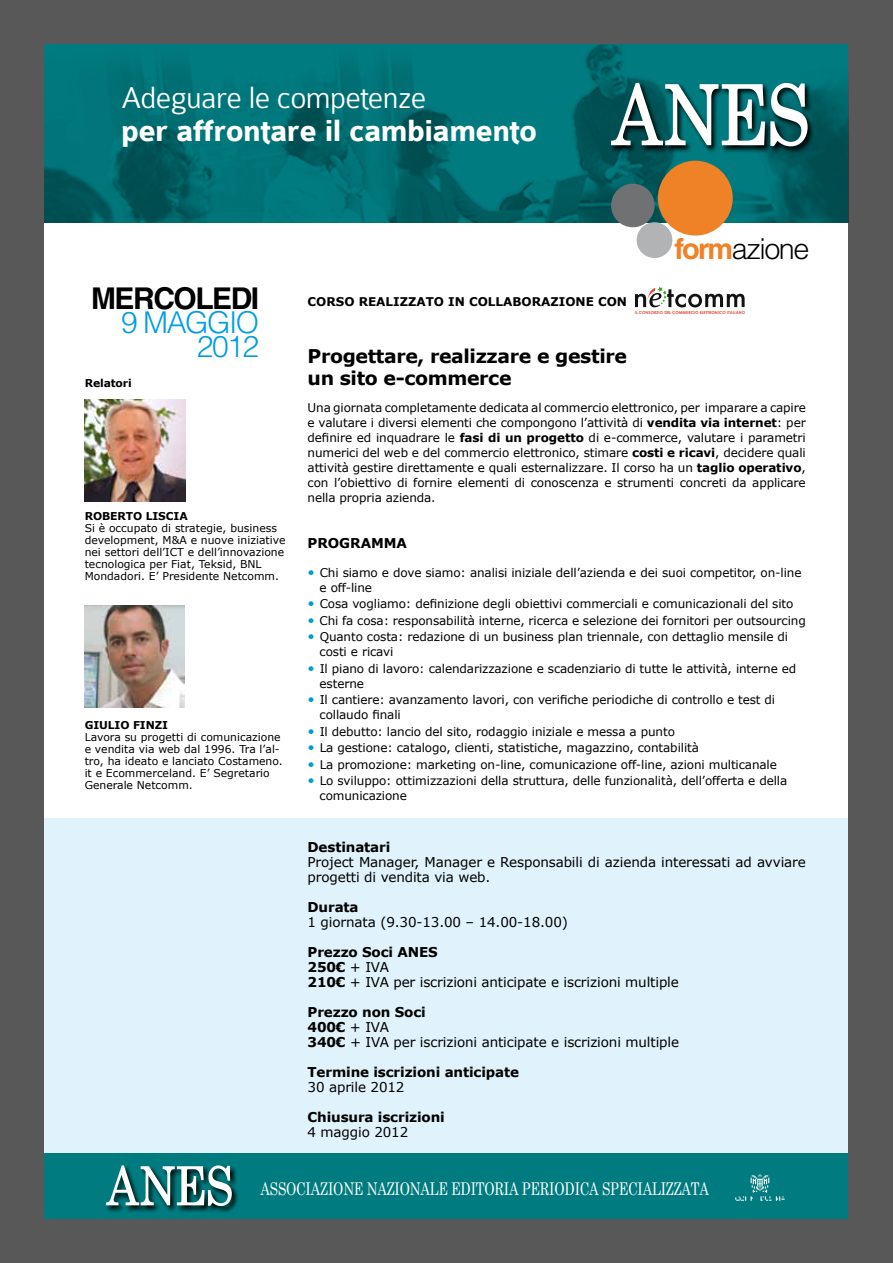
<style>
.page{position:relative;width:893px;height:1263px;background:#595858}
.page>*{position:absolute;margin:0;border:0;box-sizing:border-box;transform-origin:0 0}
.t1{font:700 32.4px "Colaborate";letter-spacing:-.02em;color:#fff}
.t2{font:300 32.4px "Colaborate";letter-spacing:-.02em;color:#fff}
.t3{font:300 30px/24px "Helvetica LT Std";letter-spacing:-.05em;color:#009ee0;text-align:right}
.t4{font:700 30px "Helvetica LT Std";letter-spacing:-.05em;color:#000}
.t5{font:300 28.8px "Helvetica LT Std";letter-spacing:-.05em;color:#000}
.t6{font:700 18.9px/22.6px "Verdana";letter-spacing:-.02em;color:#000}
.t7{font:17.55px "Century Schoolbook";letter-spacing:-.015em;color:#fff;scale:.75 1}
.t8{font:13.5px/15px "Verdana";letter-spacing:-.01em;color:#000}
.t9{font:700 13.5px "Verdana";letter-spacing:-.01em;color:#000}
.t10{font:12px/15px "Verdana";letter-spacing:-.01em;color:#000}
.t11{font:700 12px "Verdana";color:#000}
.t12{font:10.8px/12px "Verdana";color:#000}
.t13{font:700 10.8px "Verdana";letter-spacing:-.01em;color:#000}
.t14{font:700 4.05px "Century Gothic";color:#e7483b}
.s1{font-weight:700;color:#ef8126}
.s2{font-weight:700}
.s3{font-size:13.5px;color:#009ee0}
</style>
<div class="page">
<div style="left:45px;top:45px;width:803px;height:1173px;background:#fff"></div>
<div style="left:45px;top:818px;width:803px;height:400px;background:#e0f2fb"></div>
<img style="left:45px;top:45px;width:803px;height:178px">
<div style="left:658px;top:161px;width:75px;height:75px;background:#ef8126;border-radius:50%"></div>
<div style="left:611px;top:184px;width:44px;height:43px;background:#707172;border-radius:50%"></div>
<div style="left:637px;top:222px;width:35px;height:36px;background:#b1b3b4;border-radius:50%"></div>
<svg style="left:609px;top:81px;width:206px;height:73px;background:#005255"></svg>
<svg style="left:611px;top:83px;width:197px;height:63px"></svg>
<div style="left:45px;top:1153px;width:803px;height:65px;background:#007c80"></div>
<svg style="left:106px;top:1167px;width:132px;height:45px"></svg>
<svg style="left:106px;top:1165px;width:126px;height:41px"></svg>
<img style="left:85px;top:400px;width:101px;height:101px">
<img style="left:85px;top:606px;width:100px;height:101px">
<img style="left:735px;top:1174px;width:50px;height:27px">
<svg style="left:635px;top:287px;width:110px;height:20px"></svg>
<h1 class="t2" style="left:121px;top:81px;width:307px">Adeguare le competenze</h1>
<h1 class="t1" style="left:121px;top:114px;width:418px">per affrontare il cambiamento</h1>
<h3 class="t5" style="left:674px;top:230px;width:137px"><span class="s1">FORM</span>azione</h3>
<h2 class="t4" style="left:91px;top:280px;width:169px">MERCOLEDI</h2>
<h2 class="t3" style="left:121px;top:310px;width:139px">9 maggio<br>2012</h2>
<p class="t13" style="left:85px;top:376px;width:49px">Relatori</p>
<p class="t13" style="left:85px;top:509px;width:105px">ROBERTO LISCIA</p>
<p class="t12" style="left:85px;top:522px;width:202px">Si è occupato di strategie, business development, M&amp;A e nuove iniziative nei settori dell’ICT e dell’innovazione tecnologica per Fiat, Teksid, BNL Mondadori. E’ Presidente Netcomm.</p>
<p class="t13" style="left:85px;top:718px;width:85px">GIULIO FINZI</p>
<p class="t12" style="left:85px;top:731px;width:200px">Lavora su progetti di comunicazione e vendita via web dal 1996. Tra l’al&shy;tro, ha ideato e lanciato Costameno. it e Ecommerceland. E’ Segretario<br>Generale Netcomm.</p>
<p class="t11" style="left:308px;top:294px;width:19px">Corso</p>
<p class="t11" style="left:359px;top:294px;width:10px">realizzato</p>
<p class="t11" style="left:448px;top:294px;width:31px">in collaborazione</p>
<p class="t11" style="left:598px;top:294px;width:11px">con</p>
<p class="t14" style="left:635px;top:310px;width:112px">IL CONSORZIO DEL COMMERCIO ELETTRONICO ITALIANO</p>
<h3 class="t6" style="left:308px;top:344px;width:321px">Progettare, realizzare e gestire un sito e-commerce</h3>
<p class="t10" style="left:308px;top:399px;width:500px;text-align:justify">Una giornata completamente dedicata al commercio elettronico, per imparare a capire e valutare i diversi elementi che compongono l’attività di <span class="s2">vendita via internet</span>: per definire ed inquadrare le <span class="s2">fasi di un progetto</span> di e-commerce, valutare i parametri numerici del web e del commercio elettronico, stimare <span class="s2">costi e ricavi</span>, decidere quali attività gestire direttamente e quali esternalizzare. Il corso ha un <span class="s2">taglio operativo</span>, con l’obiettivo di fornire elementi di conoscenza e strumenti concreti da applicare nella propria azienda.</p>
<p class="t9" style="left:308px;top:535px;width:22px">Progra</p>
<p class="t9" style="left:371px;top:535px;width:36px">mma</p>
<p class="t10" style="left:320px;top:564px;width:483px;text-indent:-12px"><span class="s3">•</span> Chi siamo e dove siamo: analisi iniziale dell’azienda e dei suoi competitor, on-line e off-line</p>
<p class="t10" style="left:308px;top:596px;width:487px"><span class="s3">•</span> Cosa vogliamo: definizione degli obiettivi commerciali e comunicazionali del sito</p>
<p class="t10" style="left:308px;top:612px;width:500px"><span class="s3">•</span> Chi fa cosa: responsabilità interne, ricerca e selezione dei fornitori per outsourcing</p>
<p class="t10" style="left:320px;top:629px;width:470px;text-indent:-12px"><span class="s3">•</span> Quanto costa: redazione di un business plan triennale, con dettaglio mensile di costi e ricavi</p>
<p class="t10" style="left:320px;top:660px;width:478px;text-indent:-12px"><span class="s3">•</span> Il piano di lavoro: calendarizzazione e scadenziario di tutte le attività, interne ed esterne</p>
<p class="t10" style="left:320px;top:692px;width:457px;text-indent:-12px"><span class="s3">•</span> Il cantiere: avanzamento lavori, con verifiche periodiche di controllo e test di collaudo finali</p>
<p class="t10" style="left:308px;top:723px;width:369px"><span class="s3">•</span> Il debutto: lancio del sito, rodaggio iniziale e messa a punto</p>
<p class="t10" style="left:308px;top:740px;width:393px"><span class="s3">•</span> La gestione: catalogo, clienti, statistiche, magazzino, contabilità</p>
<p class="t10" style="left:308px;top:756px;width:471px"><span class="s3">•</span> La promozione: marketing on-line, comunicazione off-line, azioni multicanale</p>
<p class="t10" style="left:320px;top:773px;width:469px;text-indent:-12px"><span class="s3">•</span> Lo sviluppo: ottimizzazioni della struttura, delle funzionalità, dell’offerta e della comunicazione</p>
<p class="t9" style="left:308px;top:838px;width:84px">Destinatari</p>
<p class="t8" style="left:308px;top:854px;width:500px">Project Manager, Manager e Responsabili di azienda interessati ad avviare progetti di vendita via web.</p>
<p class="t9" style="left:308px;top:898px;width:53px">Durata</p>
<p class="t8" style="left:308px;top:914px;width:262px">1 giornata (9.30-13.00 – 14.00-18.00)</p>
<p class="t8" style="left:308px;top:944px;width:373px"><span class="s2">Prezzo Soci ANES<br>250€</span> + IVA<br><span class="s2">210€</span> + IVA per iscrizioni anticipate e iscrizioni multiple</p>
<p class="t8" style="left:308px;top:1004px;width:373px"><span class="s2">Prezzo non Soci<br>400€</span> + IVA<br><span class="s2">340€</span> + IVA per iscrizioni anticipate e iscrizioni multiple</p>
<p class="t9" style="left:308px;top:1063px;width:213px">Termine iscrizioni anticipate</p>
<p class="t8" style="left:308px;top:1079px;width:98px">30 aprile 2012</p>
<p class="t9" style="left:308px;top:1108px;width:139px">Chiusura iscrizioni</p>
<p class="t8" style="left:308px;top:1124px;width:102px">4 maggio 2012</p>
<h3 class="t7" style="left:261px;top:1177px;width:600px">ASSOCIAZIONE NAZIONALE EDITORIA PERIODICA SPECIALIZZATA</h3>
</div>
